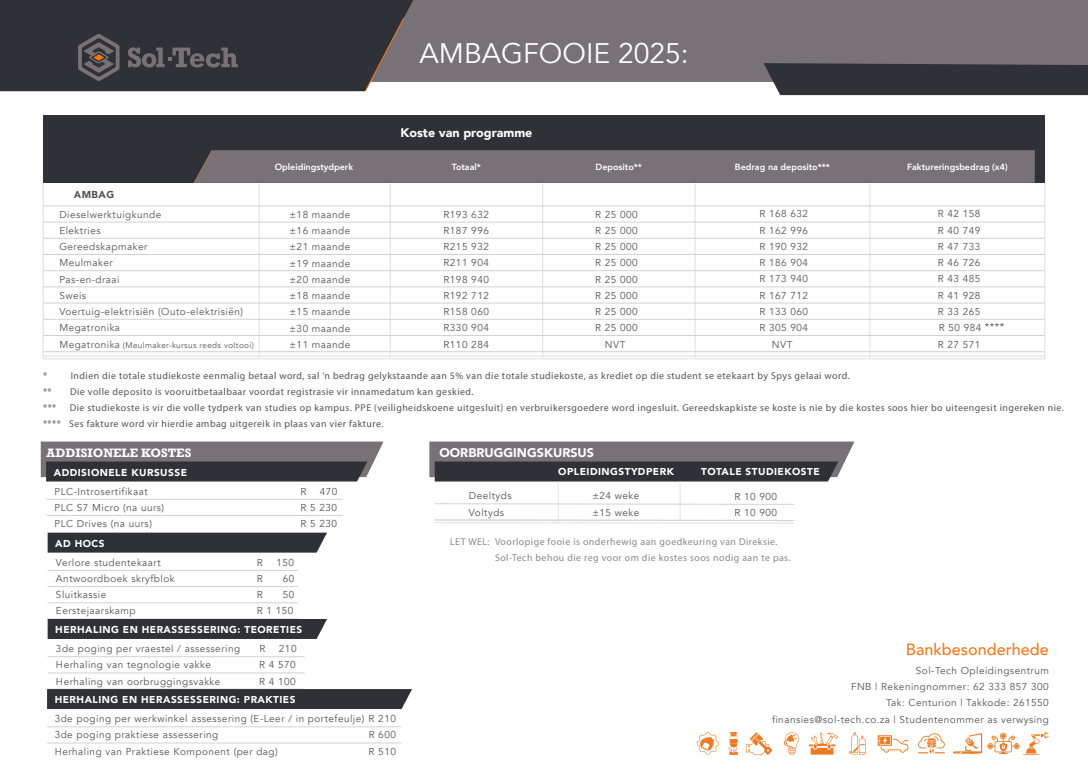
<style>
.page{position:relative;width:1088px;height:780px;background:#fff}
.page>*{position:absolute;margin:0;border:0;box-sizing:border-box;transform-origin:0 0}
.t1{font:28.25px "Avenir";color:#fff}
.t2{font:500 16.25px "Avenir";color:#ee7a23}
.t3{font:900 12.5px "Avenir";color:#fff}
.t4{font:700 12.5px "Rockwell";color:#fff}
.t5{font:10px/16.2px "Avenir";letter-spacing:.045em;color:#535453}
.t6{font:900 10px "Avenir";letter-spacing:.05em;color:#fff}
.t7{font:900 10px "Avenir";letter-spacing:.045em;color:#535453}
.t8{font:9.88px/16.2px "Myriad Pro";letter-spacing:.045em;color:#535453}
.t9{font:9.88px/16.2px "Myriad Pro";letter-spacing:.045em;color:#898988}
.t10{font:800 8.88px "Avenir";color:#fff}
.t11{font:8.12px "Avenir";letter-spacing:.045em;color:#535453}
.s1{font-size:10px}
</style>
<div class="page">
<div style="left:413px;top:0;width:675px;height:82px;background:#787276"></div>
<div style="left:0;top:0;width:413px;height:91px;background:#2f3136"></div>
<svg style="left:128px;top:47px;width:110px;height:20px;background:#514f53"></svg>
<svg style="left:78px;top:34px;width:42px;height:47px;background:#524e51"></svg>
<svg style="left:364px;top:17px;width:41px;height:75px;background:#676364"></svg>
<div style="left:43px;top:116px;width:1002px;height:67px;background:#2f3136"></div>
<hr style="left:43px;top:355px;width:1002px;height:2px;background:#e5e5e5">
<hr style="left:43px;top:358px;width:1002px;height:1px;background:#e5e5e5">
<hr style="left:259px;top:184px;width:1px;height:175px;background:#e5e5e5">
<hr style="left:43px;top:184px;width:1px;height:175px;background:#e5e5e5">
<hr style="left:390px;top:184px;width:1px;height:175px;background:#e5e5e5">
<hr style="left:542px;top:184px;width:1px;height:175px;background:#e5e5e5">
<hr style="left:694px;top:184px;width:2px;height:175px;background:#e5e5e5">
<hr style="left:869px;top:184px;width:1px;height:175px;background:#e5e5e5">
<hr style="left:1044px;top:184px;width:1px;height:175px;background:#e5e5e5">
<hr style="left:43px;top:222px;width:1002px;height:1px;background:#d1d2d4">
<hr style="left:43px;top:206px;width:1002px;height:1px;background:#d1d2d4">
<hr style="left:43px;top:238px;width:1002px;height:1px;background:#d1d2d4">
<hr style="left:43px;top:254px;width:1002px;height:1px;background:#d1d2d4">
<hr style="left:43px;top:270px;width:1002px;height:1px;background:#d1d2d4">
<hr style="left:43px;top:287px;width:1002px;height:1px;background:#d1d2d4">
<hr style="left:43px;top:303px;width:1002px;height:1px;background:#d1d2d4">
<hr style="left:43px;top:319px;width:1002px;height:1px;background:#d1d2d4">
<hr style="left:43px;top:335px;width:1002px;height:1px;background:#d1d2d4">
<hr style="left:43px;top:351px;width:1002px;height:1px;background:#d1d2d4">
<svg style="left:194px;top:150px;width:841px;height:33px;background:#767074"></svg>
<svg style="left:697px;top:732px;width:22px;height:22px"></svg>
<svg style="left:728px;top:732px;width:10px;height:22px"></svg>
<svg style="left:746px;top:732px;width:26px;height:23px"></svg>
<svg style="left:783px;top:732px;width:16px;height:22px"></svg>
<svg style="left:809px;top:732px;width:29px;height:22px"></svg>
<svg style="left:849px;top:732px;width:16px;height:22px"></svg>
<svg style="left:878px;top:735px;width:30px;height:17px"></svg>
<svg style="left:918px;top:733px;width:27px;height:20px"></svg>
<svg style="left:953px;top:732px;width:95px;height:23px"></svg>
<svg style="left:41px;top:441px;width:342px;height:40px;background:#5c5a5e"></svg>
<hr style="left:47px;top:499px;width:296px;height:1px;background:#d1d2d4">
<hr style="left:47px;top:515px;width:296px;height:1px;background:#d1d2d4">
<svg style="left:429px;top:441px;width:425px;height:40px;background:#5b595e"></svg>
<div style="left:48px;top:532px;width:279px;height:20px;background:#2f3136"></div>
<hr style="left:47px;top:570px;width:251px;height:1px;background:#d1d2d4">
<hr style="left:47px;top:586px;width:251px;height:1px;background:#d1d2d4">
<hr style="left:47px;top:602px;width:251px;height:1px;background:#d1d2d4">
<hr style="left:47px;top:618px;width:251px;height:1px;background:#d1d2d4">
<div style="left:48px;top:619px;width:279px;height:20px;background:#2f3136"></div>
<hr style="left:48px;top:656px;width:257px;height:1px;background:#d1d2d4">
<hr style="left:48px;top:672px;width:257px;height:1px;background:#d1d2d4">
<div style="left:47px;top:689px;width:365px;height:20px;background:#2f3136"></div>
<hr style="left:47px;top:726px;width:354px;height:1px;background:#d1d2d4">
<hr style="left:47px;top:742px;width:354px;height:1px;background:#d1d2d4">
<hr style="left:558px;top:481px;width:1px;height:42px;background:#e5e5e5">
<hr style="left:680px;top:481px;width:1px;height:42px;background:#e5e5e5">
<svg style="left:434px;top:518px;width:360px;height:6px"></svg>
<svg style="left:435px;top:503px;width:318px;height:1px"></svg>
<svg style="left:763px;top:63px;width:325px;height:32px;background:#35373c"></svg>
<h1 class="t1" style="left:419px;top:36px;width:271px">AMBAGFOOIE 2025:</h1>
<p class="t7" style="left:74px;top:185px;width:42px">AMBAG</p>
<p class="t5" style="left:59px;top:206px;width:185px">Dieselwerktuigkunde<br>Elektries<br>Gereedskapmaker<br>Meulmaker<br>Pas-en-draai<br>Sweis<br>Voertuig-elektrisiën (Outo-elektrisiën)<br>Megatronika</p>
<p class="t11" style="left:59px;top:340px;width:196px"><span class="s1">Megatronika</span> (Meulmaker-kursus reeds voltooi)</p>
<p class="t3" style="left:400px;top:122px;width:133px">Koste van programme</p>
<p class="t10" style="left:275px;top:160px;width:80px">Opleidingstydperk</p>
<p class="t10" style="left:452px;top:160px;width:31px">Totaal*</p>
<p class="t10" style="left:596px;top:160px;width:48px">Deposito**</p>
<p class="t10" style="left:735px;top:160px;width:97px">Bedrag na deposito***</p>
<p class="t10" style="left:907px;top:160px;width:102px">Faktureringsbedrag (x4)</p>
<p class="t5" style="left:289px;top:206px;width:62px;text-align:justify">±18 maande ±16 maande ±21 maande ±19 maande ±20 maande ±18 maande ±15 maande ±30 maande ±11 maande</p>
<p class="t5" style="left:443px;top:206px;width:47px;text-align:justify">R193 632<br>R187 996<br>R215 932<br>R211 904<br>R198 940<br>R192 712<br>R158 060<br>R330 904<br>R110 284</p>
<p class="t5" style="left:595px;top:206px;width:44px;text-align:center">R 25 000<br>R 25 000<br>R 25 000<br>R 25 000<br>R 25 000<br>R 25 000<br>R 25 000<br>R 25 000<br>NVT</p>
<p class="t5" style="left:759px;top:206px;width:50px;text-align:center">R 168 632<br>R 162 996<br>R 190 932<br>R 186 904<br>R 173 940<br>R 167 712<br>R 133 060<br>R 305 904<br>NVT</p>
<p class="t5" style="left:938px;top:206px;width:45px;text-align:justify">R 42 158<br>R 40 749<br>R 47 733<br>R 46 726<br>R 43 485<br>R 41 928<br>R 33 265<br>R 50 984<br>R 27 571</p>
<p class="t5" style="left:985px;top:318px;width:21px">****</p>
<p class="t8" style="left:43px;top:367px;width:808px">* Indien die totale studiekoste eenmalig betaal word, sal ’n bedrag gelykstaande aan 5% van die totale studiekoste, as krediet op die student se etekaart by Spys gelaai word. **</p>
<p class="t8" style="left:70px;top:383px;width:405px">Die volle deposito is vooruitbetaalbaar voordat registrasie vir innamedatum kan geskied.</p>
<p class="t8" style="left:43px;top:399px;width:15px">***</p>
<p class="t8" style="left:43px;top:399px;width:1022px;text-indent:27px">Die studiekoste is vir die volle tydperk van studies op kampus. PPE (veiligheidskoene uitgesluit) en verbruikersgoedere word ingesluit. Gereedskapkiste se koste is nie by die kostes soos hier bo uiteengesit ingereken nie. **** Ses fakture word vir hierdie ambag uitgereik in plaas van vier fakture.</p>
<p class="t4" style="left:47px;top:445px;width:146px">ADDISIONELE KOSTES</p>
<p class="t3" style="left:439px;top:441px;width:156px">OORBRUGGINGSKURSUS</p>
<p class="t6" style="left:54px;top:463px;width:135px">ADDISIONELE KURSUSSE</p>
<p class="t5" style="left:54px;top:483px;width:95px">PLC-Introsertifikaat</p>
<p class="t5" style="left:300px;top:483px;width:7px">R</p>
<p class="t5" style="left:320px;top:483px;width:19px">470</p>
<p class="t5" style="left:54px;top:499px;width:111px">PLC S7 Micro (na uurs)</p>
<p class="t5" style="left:300px;top:499px;width:38px">R 5 230</p>
<p class="t5" style="left:54px;top:515px;width:99px">PLC Drives (na uurs)</p>
<p class="t5" style="left:300px;top:515px;width:38px">R 5 230</p>
<p class="t5" style="left:469px;top:488px;width:44px">Deeltyds<br>Voltyds</p>
<p class="t6" style="left:558px;top:463px;width:117px">OPLEIDINGSTYDPERK</p>
<p class="t5" style="left:592px;top:488px;width:49px">±24 weke ±15 weke</p>
<p class="t6" style="left:701px;top:463px;width:120px">TOTALE STUDIEKOSTE</p>
<p class="t5" style="left:734px;top:488px;width:44px">R 10 900<br>R 10 900</p>
<p class="t6" style="left:55px;top:534px;width:51px">AD HOCS</p>
<p class="t5" style="left:56px;top:554px;width:106px">Verlore studentekaart</p>
<p class="t5" style="left:257px;top:554px;width:7px">R</p>
<p class="t5" style="left:276px;top:554px;width:19px">150</p>
<p class="t5" style="left:56px;top:570px;width:120px">Antwoordboek skryfblok</p>
<p class="t5" style="left:257px;top:570px;width:7px">R</p>
<p class="t5" style="left:283px;top:570px;width:13px">60</p>
<p class="t5" style="left:56px;top:586px;width:52px">Sluitkassie</p>
<p class="t5" style="left:257px;top:586px;width:7px">R</p>
<p class="t5" style="left:283px;top:586px;width:13px">50</p>
<p class="t5" style="left:56px;top:603px;width:81px">Eerstejaarskamp</p>
<p class="t5" style="left:257px;top:603px;width:38px">R 1 150</p>
<p class="t6" style="left:55px;top:621px;width:249px">HERHALING EN HERASSESSERING: TEORETIES</p>
<p class="t5" style="left:56px;top:640px;width:186px">3de poging per vraestel / assessering</p>
<p class="t5" style="left:260px;top:640px;width:7px">R</p>
<p class="t5" style="left:279px;top:640px;width:19px">210</p>
<p class="t5" style="left:56px;top:656px;width:156px">Herhaling van tegnologie vakke</p>
<p class="t5" style="left:259px;top:656px;width:38px">R 4 570</p>
<p class="t5" style="left:56px;top:673px;width:166px">Herhaling van oorbruggingsvakke</p>
<p class="t5" style="left:259px;top:673px;width:38px">R 4 100</p>
<p class="t6" style="left:55px;top:691px;width:242px">HERHALING EN HERASSESSERING: PRAKTIES</p>
<p class="t5" style="left:55px;top:710px;width:343px">3de poging per werkwinkel assessering (E-Leer / in portefeulje) R 210<br>3de poging praktiese assessering</p>
<p class="t5" style="left:369px;top:726px;width:29px">R 600</p>
<p class="t5" style="left:55px;top:743px;width:225px">Herhaling van Praktiese Komponent (per dag)</p>
<p class="t5" style="left:369px;top:743px;width:29px">R 510</p>
<p class="t9" style="left:495px;top:533px;width:297px;text-indent:-45px">LET WEL: Voorlopige fooie is onderhewig aan goedkeuring van Direksie.<br>Sol-Tech behou die reg voor om die kostes soos nodig aan te pas.</p>
<h2 class="t2" style="left:906px;top:635px;width:145px">Bankbesonderhede</h2>
<p class="t5" style="left:772px;top:662px;width:278px;text-align:right">Sol-Tech Opleidingsentrum<br>FNB | Rekeningnommer: 62 333 857 300<br>Tak: Centurion | Takkode: 261550 finansies@sol-tech.co.za | Studentenommer as verwysing</p>
</div>
